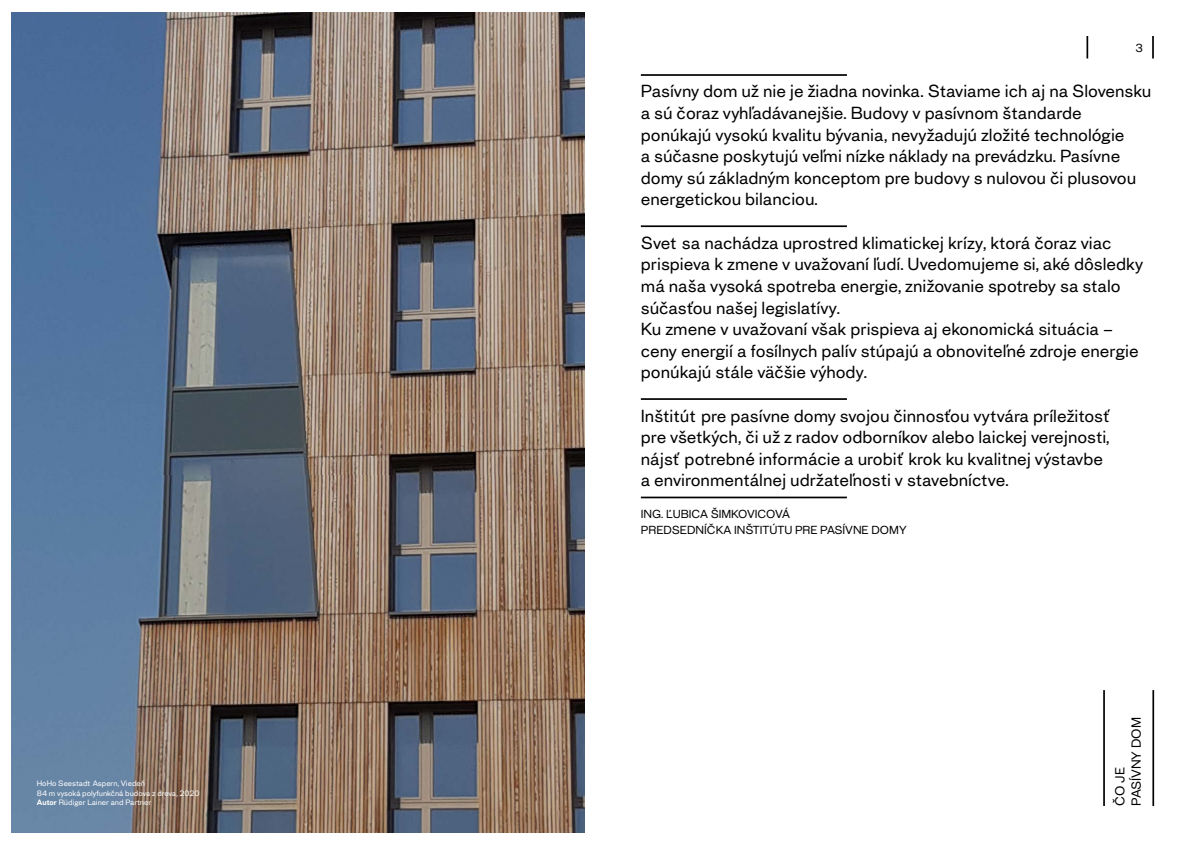
<style>
.page{position:relative;width:1191px;height:842px;background:#fff}
.page>*{position:absolute;margin:0;border:0;box-sizing:border-box;transform-origin:0 0}
.t1{font:18px/21.6px "Andrassy 2.04";color:#000}
.t2{font:13.5px/16.2px "Andrassy 2.04";color:#000}
.t3{font:12px/16px "Andrassy 2.04";color:#000}
.t4{font:8px/9.6px "Andrassy 2.04";color:#fff}
.s1{font-weight:700}
</style>
<div class="page">
<img style="left:11px;top:13px;width:573px;height:819px">
<svg style="left:1152px;top:36px;width:1px;height:23px"></svg>
<hr style="left:1086px;top:36px;width:2px;height:23px;background:#000">
<hr style="left:1152px;top:690px;width:2px;height:116px;background:#000">
<hr style="left:1103px;top:690px;width:1px;height:116px;background:#000">
<hr style="left:641px;top:74px;width:206px;height:2px;background:#000">
<hr style="left:641px;top:225px;width:206px;height:2px;background:#000">
<hr style="left:641px;top:398px;width:206px;height:2px;background:#000">
<hr style="left:641px;top:497px;width:206px;height:1px;background:#000">
<p class="t4" style="left:37px;top:778px;width:164px">HoHo Seestadt Aspern, Viedeň<br>84 m vysoká polyfunkčná budova z dreva, 2020<br><span class="s1">Autor</span> Rüdiger Lainer and Partner</p>
<p class="t3" style="left:1135px;top:39px;width:9px">3</p>
<p class="t1" style="left:641px;top:80px;width:512px">Pasívny dom už nie je žiadna novinka. Staviame ich aj na Slovensku a sú čoraz vyhľadávanejšie. Budovy v pasívnom štandarde ponúkajú vysokú kvalitu bývania, nevyžadujú zložité technológie<br>a súčasne poskytujú veľmi nízke náklady na prevádzku. Pasívne domy sú základným konceptom pre budovy s nulovou či plusovou energetickou bilanciou.</p>
<p class="t1" style="left:641px;top:231px;width:504px">Svet sa nachádza uprostred klimatickej krízy, ktorá čoraz viac prispieva k zmene v uvažovaní ľudí. Uvedomujeme si, aké dôsledky má naša vysoká spotreba energie, znižovanie spotreby sa stalo súčasťou našej legislatívy.<br>Ku zmene v uvažovaní však prispieva aj ekonomická situácia – ceny energií a fosílnych palív stúpajú a obnoviteľné zdroje energie ponúkajú stále väčšie výhody.</p>
<p class="t1" style="left:641px;top:404px;width:470px">Inštitút pre pasívne domy svojou činnosťou vytvára príležitosť pre všetkých, či už z radov odborníkov alebo laickej verejnosti, nájsť potrebné informácie a urobiť krok ku kvalitnej výstavbe a environmentálnej udržateľnosti v stavebníctve.</p>
<p class="t3" style="left:641px;top:506px;width:267px">ING. ĽUBICA ŠIMKOVICOVÁ<br>PREDSEDNÍČKA INŠTITÚTU PRE PASÍVNE DOMY</p>
<p class="t2" style="left:1111px;top:806px;width:90px;rotate:-90deg">ČO JE<br>PASÍVNY DOM</p>
</div>
